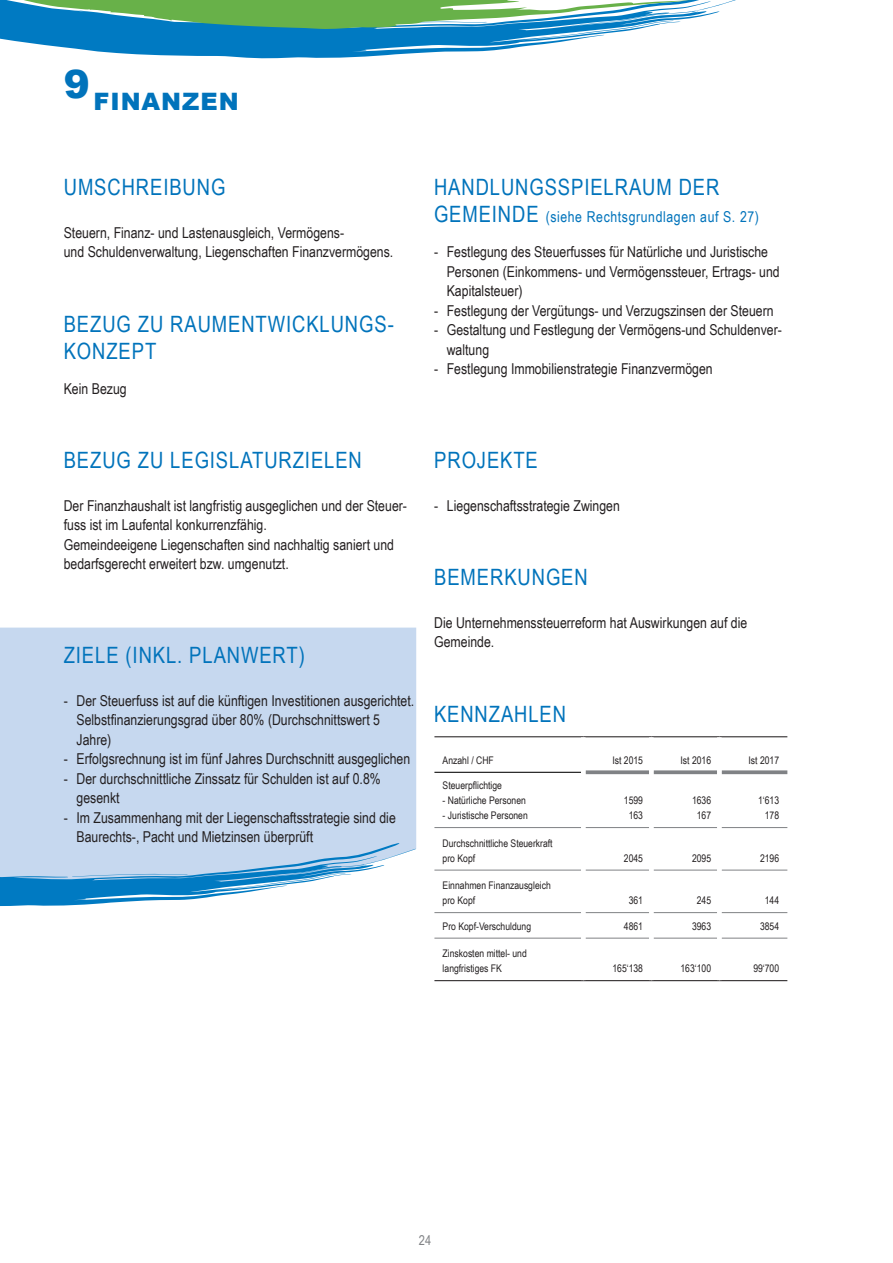
<style>
.page{position:relative;width:893px;height:1263px;background:#fff}
.page>*{position:absolute;margin:0;border:0;box-sizing:border-box;transform-origin:0 0}
.t1{font:900 24px "Arial";letter-spacing:.04em;color:#0173bb}
.t2{font:22.5px/27px "Arial Narrow";letter-spacing:.04em;color:#0173bb}
.t3{font:15px/19.5px "Arial Narrow";color:#231f20}
.t4{font:15px "Arial Narrow";letter-spacing:.04em;color:#0173bb}
.t5{font:13.5px "Arial Narrow";color:#808285}
.t6{font:10.5px/15px "Arial Narrow";color:#231f20}
.s1{font-size:22.5px}
</style>
<div class="page">
<svg style="left:0;top:0;width:736px;height:59px"></svg>
<div style="left:0;top:628px;width:416px;height:181px;background:#c6d8ef"></div>
<svg style="left:585px;top:770px;width:64px;height:4px"></svg>
<svg style="left:654px;top:770px;width:63px;height:4px"></svg>
<svg style="left:722px;top:770px;width:65px;height:4px"></svg>
<hr style="left:434px;top:736px;width:149px;height:1px;background:#231f20">
<hr style="left:583px;top:736px;width:68px;height:1px;background:#231f20">
<hr style="left:651px;top:736px;width:68px;height:1px;background:#231f20">
<hr style="left:719px;top:736px;width:68px;height:1px;background:#231f20">
<hr style="left:434px;top:980px;width:149px;height:1px;background:#231f20">
<hr style="left:583px;top:980px;width:68px;height:1px;background:#231f20">
<hr style="left:651px;top:980px;width:68px;height:1px;background:#231f20">
<hr style="left:719px;top:980px;width:68px;height:1px;background:#231f20">
<hr style="left:434px;top:772px;width:147px;height:1px;background:#000">
<hr style="left:434px;top:827px;width:147px;height:1px;background:#808285">
<hr style="left:585px;top:827px;width:64px;height:1px;background:#808285">
<hr style="left:654px;top:827px;width:63px;height:1px;background:#808285">
<hr style="left:722px;top:827px;width:65px;height:1px;background:#808285">
<hr style="left:434px;top:870px;width:147px;height:1px;background:#808285">
<hr style="left:585px;top:870px;width:64px;height:1px;background:#808285">
<hr style="left:654px;top:870px;width:63px;height:1px;background:#808285">
<hr style="left:722px;top:870px;width:65px;height:1px;background:#808285">
<hr style="left:434px;top:912px;width:147px;height:1px;background:#808285">
<hr style="left:585px;top:912px;width:64px;height:1px;background:#808285">
<hr style="left:654px;top:912px;width:63px;height:1px;background:#808285">
<hr style="left:722px;top:912px;width:65px;height:1px;background:#808285">
<hr style="left:434px;top:938px;width:147px;height:1px;background:#808285">
<hr style="left:585px;top:938px;width:64px;height:1px;background:#808285">
<hr style="left:654px;top:938px;width:63px;height:1px;background:#808285">
<hr style="left:722px;top:938px;width:65px;height:1px;background:#808285">
<svg style="left:0;top:809px;width:416px;height:97px"></svg>
<h1 class="t1" style="left:64px;top:84px;width:176px"><sup>9</sup>FINANZEN</h1>
<h2 class="t2" style="left:64px;top:173px;width:163px">UMSCHREIBUNG</h2>
<p class="t3" style="left:64px;top:222px;width:331px">Steuern, Finanz- und Lastenausgleich, Vermögens-<br>und Schuldenverwaltung, Liegenschaften Finanzvermögens.</p>
<h2 class="t2" style="left:64px;top:310px;width:332px">BEZUG ZU RAUMENTWICKLUNGS-<br>KONZEPT</h2>
<p class="t3" style="left:64px;top:378px;width:64px">Kein Bezug</p>
<h2 class="t2" style="left:434px;top:173px;width:287px">HANDLUNGSSPIELRAUM DER</h2>
<p class="t4" style="left:434px;top:206px;width:326px"><span class="s1">GEMEINDE</span> (siehe Rechtsgrundlagen auf S. 27)</p>
<p class="t3" style="left:447px;top:241px;width:334px;text-indent:-13px">- Festlegung des Steuerfusses für Natürliche und Juristische<br>Personen (Einkommens- und Vermögenssteuer, Ertrags- und<br>Kapitalsteuer)</p>
<p class="t3" style="left:434px;top:300px;width:341px">- Festlegung der Vergütungs- und Verzugszinsen der Steuern</p>
<p class="t3" style="left:447px;top:319px;width:337px;text-indent:-13px">- Gestaltung und Festlegung der Vermögens-und Schuldenver&shy;waltung</p>
<p class="t3" style="left:434px;top:358px;width:280px">- Festlegung Immobilienstrategie Finanzvermögen</p>
<h2 class="t2" style="left:64px;top:446px;width:300px">BEZUG ZU LEGISLATURZIELEN</h2>
<p class="t3" style="left:64px;top:495px;width:345px">Der Finanzhaushalt ist langfristig ausgeglichen und der Steuer&shy;fuss ist im Laufental konkurrenzfähig.<br>Gemeindeeigene Liegenschaften sind nachhaltig saniert und bedarfsgerecht erweitert bzw. umgenutzt.</p>
<h2 class="t2" style="left:64px;top:641px;width:243px">ZIELE (INKL. PLANWERT)</h2>
<p class="t3" style="left:77px;top:690px;width:339px;text-indent:-13px">- Der Steuerfuss ist auf die künftigen Investitionen ausgerichtet.<br>Selbstfinanzierungsgrad über 80% (Durchschnittswert 5<br>Jahre)</p>
<p class="t3" style="left:64px;top:748px;width:348px">- Erfolgsrechnung ist im fünf Jahres Durchschnitt ausgeglichen</p>
<p class="t3" style="left:77px;top:768px;width:306px;text-indent:-13px">- Der durchschnittliche Zinssatz für Schulden ist auf 0.8% gesenkt</p>
<p class="t3" style="left:77px;top:807px;width:321px;text-indent:-13px">- Im Zusammenhang mit der Liegenschaftsstrategie sind die<br>Baurechts-, Pacht und Mietzinsen überprüft</p>
<h2 class="t2" style="left:434px;top:446px;width:105px">PROJEKTE</h2>
<p class="t3" style="left:434px;top:495px;width:187px">- Liegenschaftsstrategie Zwingen</p>
<h2 class="t2" style="left:434px;top:563px;width:155px">BEMERKUNGEN</h2>
<p class="t3" style="left:434px;top:612px;width:315px">Die Unternehmenssteuerreform hat Auswirkungen auf die<br>Gemeinde.</p>
<h2 class="t2" style="left:434px;top:700px;width:134px">KENNZAHLEN</h2>
<p class="t6" style="left:443px;top:752px;width:53px">Anzahl / CHF</p>
<p class="t6" style="left:612px;top:752px;width:32px">Ist 2015</p>
<p class="t6" style="left:680px;top:752px;width:32px">Ist 2016</p>
<p class="t6" style="left:748px;top:752px;width:32px">Ist 2017</p>
<p class="t6" style="left:443px;top:778px;width:61px">Steuerpflichtige</p>
<p class="t6" style="left:443px;top:793px;width:85px">- Natürliche Personen</p>
<p class="t6" style="left:443px;top:808px;width:87px">- Juristische Personen</p>
<p class="t6" style="left:624px;top:793px;width:21px;text-align:center">1599<br>163</p>
<p class="t6" style="left:692px;top:793px;width:21px;text-align:center">1636<br>167</p>
<p class="t6" style="left:758px;top:793px;width:23px;text-align:right">1‘613<br>178</p>
<p class="t6" style="left:443px;top:835px;width:112px">Durchschnittliche Steuerkraft pro Kopf</p>
<p class="t6" style="left:443px;top:878px;width:110px">Einnahmen Finanzausgleich pro Kopf</p>
<p class="t6" style="left:624px;top:850px;width:21px">2045</p>
<p class="t6" style="left:692px;top:850px;width:21px">2095</p>
<p class="t6" style="left:760px;top:850px;width:21px">2196</p>
<p class="t6" style="left:629px;top:893px;width:16px">361</p>
<p class="t6" style="left:697px;top:893px;width:16px">245</p>
<p class="t6" style="left:765px;top:893px;width:16px">144</p>
<p class="t6" style="left:443px;top:918px;width:90px">Pro Kopf-Verschuldung</p>
<p class="t6" style="left:624px;top:918px;width:21px">4861</p>
<p class="t6" style="left:692px;top:918px;width:21px">3963</p>
<p class="t6" style="left:760px;top:918px;width:21px">3854</p>
<p class="t6" style="left:443px;top:946px;width:86px">Zinskosten mittel- und langfristiges FK</p>
<p class="t6" style="left:612px;top:961px;width:32px">165‘138</p>
<p class="t6" style="left:680px;top:961px;width:32px">163‘100</p>
<p class="t6" style="left:753px;top:961px;width:27px">99‘700</p>
<p class="t5" style="left:419px;top:1230px;width:14px">24</p>
</div>
